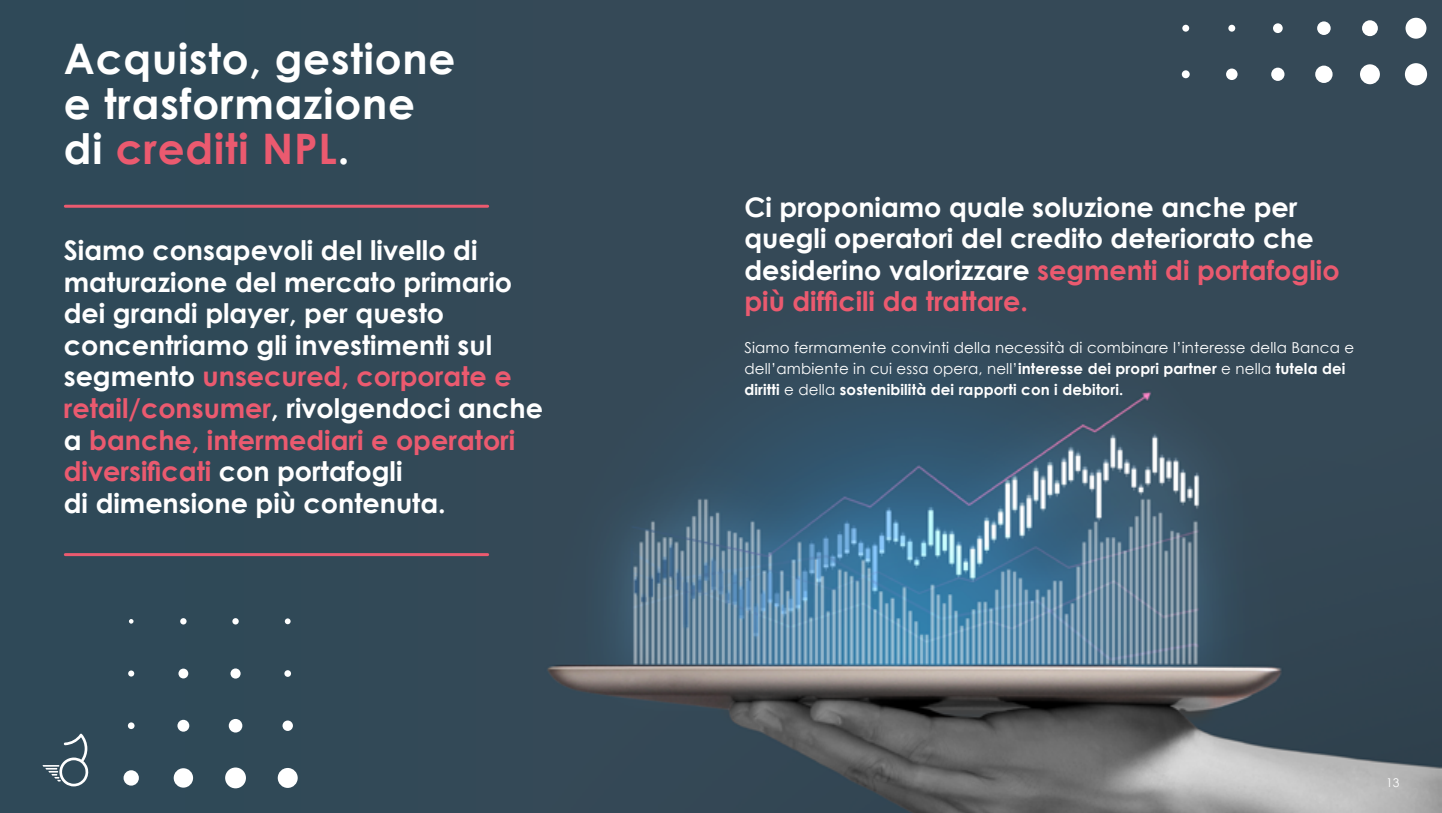
<style>
.page{position:relative;width:1442px;height:813px;background:#fff}
.page>*{position:absolute;margin:0;border:0;box-sizing:border-box;transform-origin:0 0}
.t1{font:700 42px/45px "Century Gothic";letter-spacing:.02em;color:#fff}
.t2{font:700 27px/31.5px "Century Gothic";color:#fff}
.t3{font:15px/21px "Century Gothic";letter-spacing:.01em;color:#fff}
.t4{font:12px "Century Gothic";color:#fff}
.s1{color:#eb5a6f}
.s2{font-weight:700}
</style>
<div class="page">
<div style="left:0;top:0;width:1441px;height:812px;background:#2f4958"></div>
<img style="left:185px;top:17px;width:1256px;height:795px">
<hr style="left:65px;top:205px;width:422px;height:3px;background:#eb5a6f">
<hr style="left:65px;top:553px;width:422px;height:3px;background:#eb5a6f">
<div style="left:1181px;top:70px;width:8px;height:8px;background:#fff;border-radius:50%"></div>
<div style="left:1182px;top:25px;width:7px;height:7px;background:#fff;border-radius:50%"></div>
<div style="left:1226px;top:68px;width:11px;height:12px;background:#fff;border-radius:50%"></div>
<div style="left:1228px;top:25px;width:7px;height:7px;background:#fff;border-radius:50%"></div>
<div style="left:1271px;top:68px;width:13px;height:13px;background:#fff;border-radius:50%"></div>
<div style="left:1273px;top:23px;width:9px;height:10px;background:#fff;border-radius:50%"></div>
<div style="left:1315px;top:66px;width:17px;height:17px;background:#fff;border-radius:50%"></div>
<div style="left:1317px;top:21px;width:13px;height:14px;background:#fff;border-radius:50%"></div>
<div style="left:1359px;top:64px;width:20px;height:20px;background:#fff;border-radius:50%"></div>
<div style="left:1361px;top:20px;width:16px;height:16px;background:#fff;border-radius:50%"></div>
<div style="left:1404px;top:63px;width:23px;height:22px;background:#fff;border-radius:50%"></div>
<div style="left:1405px;top:18px;width:21px;height:21px;background:#fff;border-radius:50%"></div>
<div style="left:278px;top:767px;width:20px;height:20px;background:#fff;border-radius:50%"></div>
<div style="left:225px;top:767px;width:21px;height:21px;background:#fff;border-radius:50%"></div>
<div style="left:174px;top:767px;width:19px;height:20px;background:#fff;border-radius:50%"></div>
<div style="left:124px;top:769px;width:15px;height:16px;background:#fff;border-radius:50%"></div>
<div style="left:282px;top:720px;width:11px;height:10px;background:#fff;border-radius:50%"></div>
<div style="left:229px;top:718px;width:13px;height:14px;background:#fff;border-radius:50%"></div>
<div style="left:177px;top:719px;width:12px;height:12px;background:#fff;border-radius:50%"></div>
<svg style="left:128px;top:722px;width:6px;height:6px"></svg>
<svg style="left:284px;top:669px;width:7px;height:7px"></svg>
<div style="left:230px;top:668px;width:11px;height:10px;background:#fff;border-radius:50%"></div>
<div style="left:178px;top:668px;width:10px;height:10px;background:#fff;border-radius:50%"></div>
<svg style="left:128px;top:670px;width:6px;height:6px"></svg>
<svg style="left:285px;top:618px;width:6px;height:6px"></svg>
<svg style="left:232px;top:617px;width:7px;height:7px"></svg>
<svg style="left:180px;top:617px;width:6px;height:7px"></svg>
<svg style="left:129px;top:619px;width:4px;height:4px"></svg>
<svg style="left:43px;top:733px;width:46px;height:53px"></svg>
<h1 class="t1" style="left:64px;top:34px;width:393px">Acquisto, gestione e trasformazione di <span class="s1">crediti NPL</span>.</h1>
<p class="t2" style="left:64px;top:233px;width:480px">Siamo consapevoli del livello di maturazione del mercato primario dei grandi player, per questo concentriamo gli investimenti sul segmento <span class="s1">unsecured, corporate e retail/consumer</span>, rivolgendoci anche a <span class="s1">banche, intermediari e operatori diversificati</span> con portafogli<br>di dimensione più contenuta.</p>
<p class="t2" style="left:744px;top:190px;width:597px">Ci proponiamo quale soluzione anche per quegli operatori del credito deteriorato che desiderino valorizzare <span class="s1">segmenti di portafoglio più difficili da trattare.</span></p>
<p class="t3" style="left:744px;top:337px;width:611px">Siamo fermamente convinti della necessità di combinare l’interesse della Banca e dell’ambiente in cui essa opera, nell’<span class="s2">interesse dei propri partner</span> e nella <span class="s2">tutela dei diritti</span> e della <span class="s2">sostenibilità dei rapporti con i debitori.</span></p>
<p class="t4" style="left:1385px;top:773px;width:15px">13</p>
</div>
